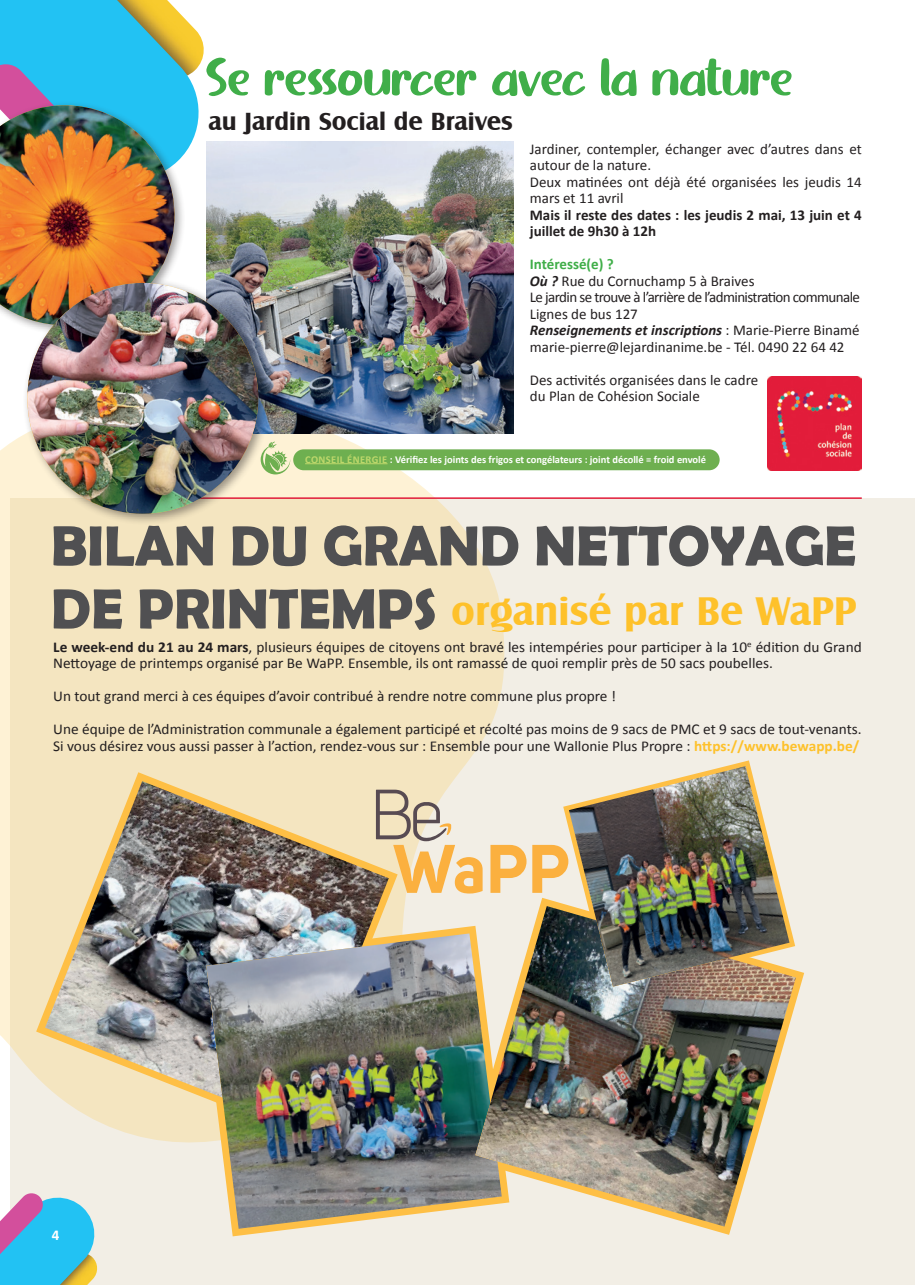
<style>
.page{position:relative;width:915px;height:1285px;background:#fff}
.page>*{position:absolute;margin:0;border:0;box-sizing:border-box;transform-origin:0 0}
.t1{font:700 57px/63px "Berlin Sans FB Demi";color:#505052}
.t2{font:55.5px "Bread";letter-spacing:-.015em;color:#40ae49}
.t3{font:700 41.1px "Castle T";color:#fec12a}
.t4{font:700 25.5px "Castle T";color:#231f20}
.t5{font:15px/16.5px "Calibri";color:#231f20}
.t6{font:700 15px/16.5px "Calibri";color:#231f20}
.t7{font:700 15px "Calibri";color:#fff}
.t8{font:700 10.5px "Calibri";color:#fff}
.s1{font-weight:700;color:#40ae49}
.s2{font-weight:700;font-style:italic}
.s3{color:#bed86b}
.s4{font-weight:700}
.s5{font-weight:700;color:#fec12a}
</style>
<div class="page">
<div style="left:11px;top:498px;width:903px;height:786px;background:#f2eee5"></div>
<svg style="left:0;top:433px;width:505px;height:710px;background:#f4e7c6"></svg>
<svg style="left:467px;top:897px;width:336px;height:337px"></svg>
<svg style="left:199px;top:925px;width:310px;height:311px"></svg>
<svg style="left:36px;top:772px;width:361px;height:361px;background:#f4e5c1"></svg>
<hr style="left:91px;top:497px;width:770px;height:2px;background:#e21c3a">
<svg style="left:0;top:1191px;width:98px;height:93px"></svg>
<img style="left:767px;top:376px;width:94px;height:95px">
<img style="left:206px;top:142px;width:307px;height:291px">
<svg style="left:0;top:0;width:204px;height:261px;background:#65c2d8"></svg>
<img style="left:0;top:105px;width:174px;height:218px">
<div style="left:22px;top:277px;width:248px;height:248px;background:#231f20;opacity:.45"></div>
<img style="left:27px;top:283px;width:231px;height:230px;border-radius:115px">
<img style="left:45px;top:781px;width:343px;height:343px">
<img style="left:206px;top:933px;width:295px;height:295px">
<img style="left:475px;top:905px;width:320px;height:321px">
<img style="left:568px;top:766px;width:221px;height:220px">
<svg style="left:490px;top:844px;width:36px;height:48px"></svg>
<svg style="left:532px;top:844px;width:36px;height:48px"></svg>
<svg style="left:376px;top:789px;width:106px;height:104px"></svg>
<div style="left:293px;top:449px;width:426px;height:21px;background:#6eaf50;border-radius:10px"></div>
<hr style="left:305px;top:463px;width:82px;height:1px;background:#bed86b">
<svg style="left:260px;top:441px;width:30px;height:33px"></svg>
<h2 class="t2" style="left:206px;top:46px;width:588px">Se ressourcer avec la nature</h2>
<h3 class="t4" style="left:208px;top:107px;width:305px">au Jardin Social de Braives</h3>
<p class="t5" style="left:529px;top:141px;width:333px">Jardiner, contempler, échanger avec d’autres dans et autour de la nature.<br>Deux matinées ont déjà été organisées les jeudis 14 mars et 11 avril</p>
<p class="t6" style="left:529px;top:206px;width:333px">Mais il reste des dates : les jeudis 2 mai, 13 juin et 4 juillet de 9h30 à 12h</p>
<p class="t5" style="left:529px;top:256px;width:331px"><span class="s1">Intéressé(e) ?<br></span><span class="s2">Où ?</span> Rue du Cornuchamp 5 à Braives<br>Le jardin se trouve à l’arrière de l’administration communale Lignes de bus 127<br><span class="s2">Renseignements et inscriptions</span> : Marie-Pierre Binamé marie-pierre@lejardinanime.be - Tél. 0490 22 64 42</p>
<p class="t5" style="left:529px;top:372px;width:230px">Des activités organisées dans le cadre du Plan de Cohésion Sociale</p>
<p class="t8" style="left:305px;top:452px;width:402px"><span class="s3">CONSEIL ÉNERGIE</span> : Vérifiez les joints des frigos et congélateurs : joint décollé = froid envolé</p>
<h1 class="t1" style="left:51px;top:513px;width:806px">BILAN DU GRAND NETTOYAGE<br>DE PRINTEMPS</h1>
<h3 class="t3" style="left:451px;top:587px;width:407px">organisé par Be WaPP</h3>
<p class="t5" style="left:53px;top:638px;width:809px"><span class="s4">Le week-end du 21 au 24 mars</span>, plusieurs équipes de citoyens ont bravé les intempéries pour participer à la 10<sup>e</sup> édition du Grand<br>Nettoyage de printemps organisé par Be WaPP. Ensemble, ils ont ramassé de quoi remplir près de 50 sacs poubelles.</p>
<p class="t5" style="left:53px;top:687px;width:564px">Un tout grand merci à ces équipes d’avoir contribué à rendre notre commune plus propre !</p>
<p class="t5" style="left:53px;top:720px;width:809px">Une équipe de l’Administration communale a également participé et récolté pas moins de 9 sacs de PMC et 9 sacs de tout-venants.<br>Si vous désirez vous aussi passer à l’action, rendez-vous sur : Ensemble pour une Wallonie Plus Propre : <span class="s5">https://www.bewapp.be/</span></p>
<p class="t7" style="left:52px;top:1224px;width:9px">4</p>
</div>
